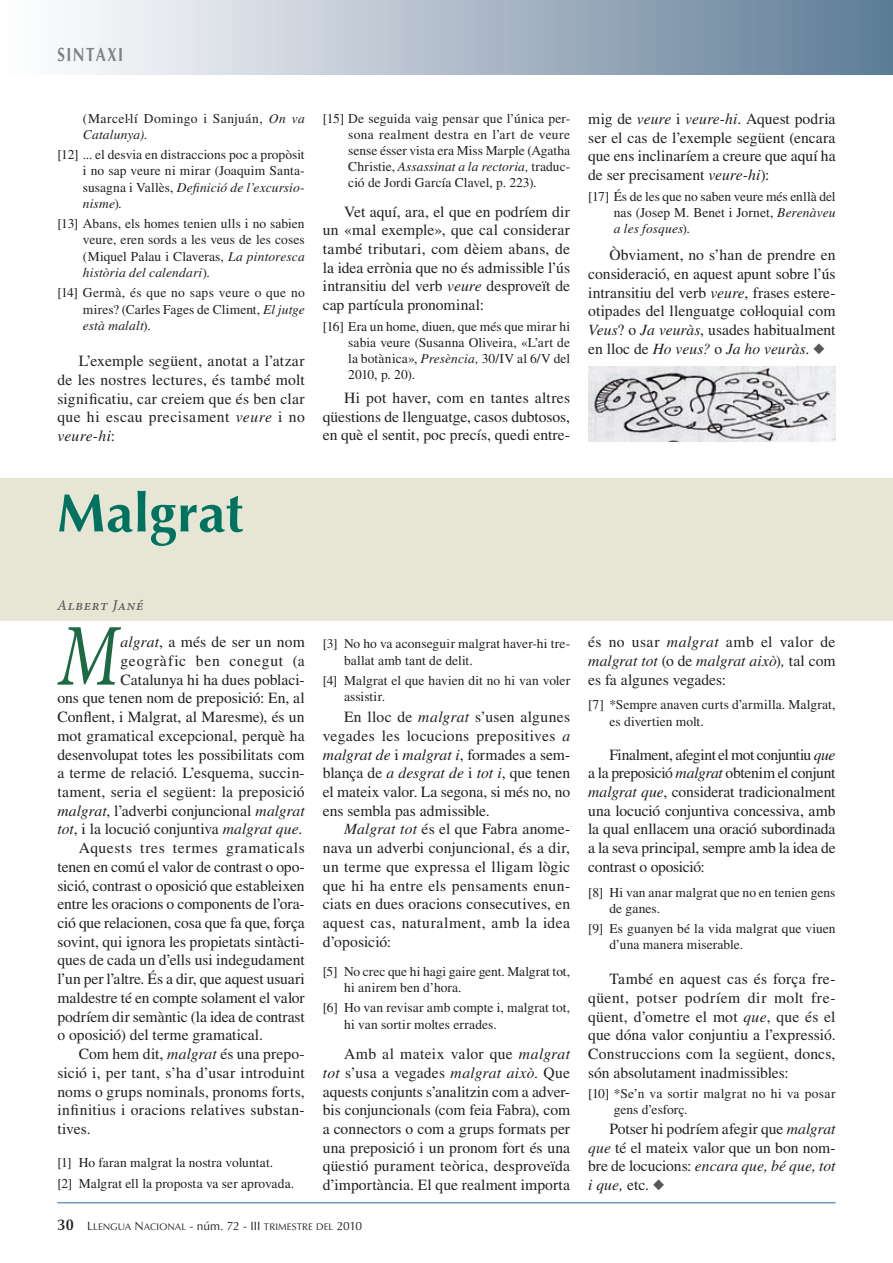
<style>
.page{position:relative;width:893px;height:1263px;background:#fff}
.page>*{position:absolute;margin:0;border:0;box-sizing:border-box;transform-origin:0 0}
.t1{font:italic 88.35px "Minion Pro";color:#1d6943;scale:.79 1}
.t2{font:700 54px "Optima LT Std";letter-spacing:.01em;color:#007360}
.t3{font:19.2px "Optima LT Std Bold SC800";letter-spacing:.095em;color:#808285;scale:.79 1}
.t4{font:15.6px/18.8px "Times LT Std";color:#231f20;text-align:justify}
.t5{font:15.6px "Times LT Std";letter-spacing:.02em;color:#231f20}
.t6{font:15.6px "Times LT Std";letter-spacing:.04em;color:#231f20}
.t7{font:15.6px "Times LT Std";letter-spacing:.05em;color:#231f20}
.t8{font:italic 500 15px "Minion Pro";letter-spacing:.05em;color:#57585a}
.t9{font:13.5px/16.2px "Times LT Std";letter-spacing:.005em;color:#231f20}
.t10{font:13.5px/16.2px "Times LT Std";letter-spacing:.035em;color:#231f20}
.t11{font:9.6px "Optima LT Std SC800";letter-spacing:.005em;color:#231f20}
.s1{font-style:italic}
.s2{color:#57585a}
.s3{font-family:"Optima LT Std";font-weight:600;font-size:15.6px}
.s4{font-size:12px}
.s5{font-family:"Optima LT Std";font-size:12px}
</style>
<div class="page">
<div style="left:0;top:0;width:893px;height:74px;background:linear-gradient(to right,#fff,#5e7b95)"></div>
<hr style="left:57px;top:1202px;width:779px;height:1px;background:#6e99c4">
<div style="left:0;top:479px;width:893px;height:142px;background:#e7e5d4"></div>
<img style="left:589px;top:366px;width:247px;height:75px">
<p class="t3" style="left:57px;top:43px;width:85px">SINTAXI</p>
<p class="t10" style="left:83px;top:110px;width:223px">(Marcel·lí Domingo i Sanjuán, <span class="s1">On va<br>Catalunya).</span></p>
<p class="t9" style="left:83px;top:147px;width:223px;text-align:justify;text-indent:-26px">[12] ... el desvia en distraccions poc a propòsit i no sap veure ni mirar (Joaquim Santa&shy;susagna i Vallès, <span class="s1">Definició de l’excursio&shy;nisme</span>)<span class="s1">.</span></p>
<p class="t9" style="left:83px;top:216px;width:223px;text-align:justify;text-indent:-26px">[13] Abans, els homes tenien ulls i no sabien veure, eren sords a les veus de les coses (Miquel Palau i Claveras, <span class="s1">La pintoresca història del calendari</span>).</p>
<p class="t9" style="left:83px;top:285px;width:223px;text-align:justify;text-indent:-26px">[14] Germà, és que no saps veure o que no mires? (Carles Fages de Climent, <span class="s1">El jutge està malalt</span>).</p>
<p class="t4" style="left:57px;top:352px;width:249px;text-indent:21px">L’exemple següent, anotat a l’atzar de les nostres lectures, és també molt significatiu, car creiem que és ben clar que hi escau precisament <span class="s1">veure</span> i no <span class="s1">veure-hi</span>:</p>
<p class="t9" style="left:348px;top:110px;width:223px;text-align:justify;text-indent:-26px">[15] De seguida vaig pensar que l’única per&shy;sona realment destra en l’art de veure sense ésser vista era Miss Marple (Agatha Christie, <span class="s1">Assassinat a la rectoria,</span> traduc&shy;ció de Jordi García Clavel, p. 223).</p>
<p class="t4" style="left:323px;top:202px;width:249px;text-indent:21px">Vet aquí, ara, el que en podríem dir un «mal exemple», que cal considerar també tributari, com dèiem abans, de la idea errònia que no és admissible l’ús intransitiu del verb <span class="s1">veure</span> desproveït de cap partícula pronominal:</p>
<p class="t9" style="left:348px;top:318px;width:223px;text-align:justify;text-indent:-26px">[16] Era un home, diuen, que més que mirar hi sabia veure (Susanna Oliveira, «L’art de la botànica», <span class="s1">Presència,</span> 30/IV al 6/V del 2010, p. 20).</p>
<p class="t4" style="left:323px;top:388px;width:249px;text-indent:21px">Hi pot haver, com en tantes altres qüestions de llenguatge, casos dubtosos, en què el sentit, poc precís, quedi entre-</p>
<p class="t4" style="left:588px;top:109px;width:249px">mig de <span class="s1">veure</span> i <span class="s1">veure-hi</span>. Aquest podria ser el cas de l’exemple següent (encara que ens inclinaríem a creure que aquí ha de ser precisament <span class="s1">veure-hi</span>):</p>
<p class="t9" style="left:614px;top:188px;width:223px;text-align:justify;text-indent:-26px">[17] És de les que no saben veure més enllà del nas (Josep M. Benet i Jornet, <span class="s1">Berenàveu a les fosques</span>)<span class="s1">.</span></p>
<p class="t4" style="left:588px;top:246px;width:249px;text-indent:21px">Òbviament, no s’han de prendre en consideració, en aquest apunt sobre l’ús intransitiu del verb <span class="s1">veure</span>, frases estere&shy;otipades del llenguatge col·loquial com <span class="s1">Veus</span>? o <span class="s1">Ja veuràs</span>, usades habitualment en lloc de <span class="s1">Ho veus?</span> o <span class="s1">Ja ho veuràs</span>. <span class="s2">◆</span></p>
<h2 class="t2" style="left:57px;top:482px;width:188px">Malgrat</h2>
<p class="t8" style="left:57px;top:595px;width:88px">Albert Jané</p>
<h1 class="t1" style="left:58px;top:596px;width:79px">M</h1>
<p class="t4" style="left:120px;top:632px;width:186px"><span class="s1">algrat</span>, a més de ser un nom</p>
<p class="t7" style="left:120px;top:652px;width:186px">geogràfic ben conegut (a</p>
<p class="t4" style="left:120px;top:670px;width:186px">Catalunya hi ha dues poblaci-</p>
<p class="t4" style="left:57px;top:689px;width:249px">ons que tenen nom de preposició: En, al</p>
<p class="t4" style="left:57px;top:707px;width:249px">Conflent, i Malgrat, al Maresme), és un</p>
<p class="t4" style="left:57px;top:726px;width:249px">mot gramatical excepcional, perquè ha</p>
<p class="t4" style="left:57px;top:745px;width:249px">desenvolupat totes les possibilitats com</p>
<p class="t4" style="left:57px;top:763px;width:249px">a terme de relació. L’esquema, succin-</p>
<p class="t4" style="left:57px;top:782px;width:249px">tament, seria el següent: la preposició</p>
<p class="t4" style="left:57px;top:801px;width:249px"><span class="s1">malgrat</span>, l’adverbi conjuncional <span class="s1">malgrat</span></p>
<p class="t4" style="left:57px;top:820px;width:246px"><span class="s1">tot</span>, i la locució conjuntiva <span class="s1">malgrat que</span>.</p>
<p class="t6" style="left:79px;top:839px;width:228px">Aquests tres termes gramaticals</p>
<p class="t4" style="left:57px;top:857px;width:249px">tenen en comú el valor de contrast o opo-</p>
<p class="t4" style="left:57px;top:876px;width:249px">sició, contrast o oposició que estableixen</p>
<p class="t4" style="left:57px;top:894px;width:249px">entre les oracions o components de l’ora-</p>
<p class="t4" style="left:57px;top:913px;width:249px">ció que relacionen, cosa que fa que, força</p>
<p class="t4" style="left:57px;top:932px;width:249px">sovint, qui ignora les propietats sintàcti-</p>
<p class="t4" style="left:57px;top:951px;width:249px">ques de cada un d’ells usi indegudament</p>
<p class="t4" style="left:57px;top:969px;width:249px">l’un per l’altre. És a dir, que aquest usuari</p>
<p class="t4" style="left:57px;top:988px;width:249px">maldestre té en compte solament el valor</p>
<p class="t4" style="left:57px;top:1007px;width:249px">podríem dir semàntic (la idea de contrast</p>
<p class="t4" style="left:57px;top:1026px;width:207px">o oposició) del terme gramatical.</p>
<p class="t4" style="left:79px;top:1044px;width:228px">Com hem dit, <span class="s1">malgrat</span> és una prepo-</p>
<p class="t4" style="left:57px;top:1063px;width:249px">sició i, per tant, s’ha d’usar introduint</p>
<p class="t4" style="left:57px;top:1082px;width:249px">noms o grups nominals, pronoms forts,</p>
<p class="t5" style="left:57px;top:1101px;width:249px">infinitius i oracions relatives substan-</p>
<p class="t4" style="left:57px;top:1119px;width:35px">tives.</p>
<p class="t9" style="left:57px;top:1152px;width:238px;line-height:20.4px">[1] Ho faran malgrat la nostra voluntat.<br>[2] Malgrat ell la proposta va ser aprovada.</p>
<p class="t9" style="left:344px;top:636px;width:228px;text-indent:-21px">[3] No ho va aconseguir malgrat haver-hi tre&shy;ballat amb tant de delit.</p>
<p class="t9" style="left:344px;top:672px;width:228px;text-indent:-21px">[4] Malgrat el que havien dit no hi van voler assistir.</p>
<p class="t4" style="left:323px;top:707px;width:249px;text-indent:21px">En lloc de <span class="s1">malgrat</span> s’usen algunes vegades les locucions prepositives <span class="s1">a malgrat de</span> i <span class="s1">malgrat i</span>, formades a sem&shy;blança de <span class="s1">a desgrat de</span> i <span class="s1">tot i</span>, que tenen el mateix valor. La segona, si més no, no ens sembla pas admissible.</p>
<p class="t4" style="left:323px;top:820px;width:249px;text-indent:21px"><span class="s1">Malgrat tot</span> és el que Fabra anome&shy;nava un adverbi conjuncional, és a dir, un terme que expressa el lligam lògic que hi ha entre els pensaments enun&shy;ciats en dues oracions consecutives, en aquest cas, naturalment, amb la idea d’oposició:</p>
<p class="t9" style="left:344px;top:963px;width:228px;text-indent:-21px">[5] No crec que hi hagi gaire gent. Malgrat tot, hi anirem ben d’hora.</p>
<p class="t9" style="left:344px;top:1000px;width:228px;text-indent:-21px">[6] Ho van revisar amb compte i, malgrat tot, hi van sortir moltes errades.</p>
<p class="t4" style="left:323px;top:1044px;width:249px;text-indent:21px">Amb al mateix valor que <span class="s1">malgrat tot</span> s’usa a vegades <span class="s1">malgrat això</span>. Que aquests conjunts s’analitzin com a adver&shy;bis conjuncionals (com feia Fabra), com a connectors o com a grups formats per una preposició i un pronom fort és una qüestió purament teòrica, desproveïda d’importància. El que realment importa</p>
<p class="t11" style="left:57px;top:1221px;width:306px"><span class="s3">30</span> <span class="s4">L</span>LENGUA <span class="s4">N</span>ACIONAL <span class="s5">- núm. 72 -</span> <span class="s4">III</span> TRIMESTRE DEL <span class="s4">2010</span></p>
<p class="t4" style="left:588px;top:632px;width:249px">és no usar <span class="s1">malgrat</span> amb el valor de <span class="s1">malgrat tot</span> (o de <span class="s1">malgrat això</span>)<span class="s1">,</span> tal com es fa algunes vegades:</p>
<p class="t9" style="left:609px;top:697px;width:228px;text-indent:-21px">[7] *Sempre anaven curts d’armilla. Malgrat, es divertien molt.</p>
<p class="t4" style="left:588px;top:745px;width:249px;text-indent:21px">Finalment, afegint el mot conjuntiu <span class="s1">que </span>a la preposició <span class="s1">malgrat</span> obtenim el conjunt <span class="s1">malgrat que</span>, considerat tradicionalment una locució conjuntiva concessiva, amb la qual enllacem una oració subordinada a la seva principal, sempre amb la idea de contrast o oposició:</p>
<p class="t9" style="left:609px;top:884px;width:228px;text-indent:-21px">[8] Hi van anar malgrat que no en tenien gens de ganes.</p>
<p class="t9" style="left:609px;top:920px;width:228px;text-indent:-21px">[9] Es guanyen bé la vida malgrat que viuen d’una manera miserable.</p>
<p class="t4" style="left:588px;top:969px;width:249px;text-indent:21px">També en aquest cas és força fre&shy;qüent, potser podríem dir molt fre&shy;qüent, d’ometre el mot <span class="s1">que</span>, que és el que dóna valor conjuntiu a l’expressió.<br>Construccions com la següent, doncs, són absolutament inadmissibles:</p>
<p class="t9" style="left:614px;top:1085px;width:223px;text-indent:-26px">[10] *Se’n va sortir malgrat no hi va posar gens d’esforç.</p>
<p class="t4" style="left:588px;top:1119px;width:249px;text-indent:21px">Potser hi podríem afegir que <span class="s1">malgrat que</span> té el mateix valor que un bon nom&shy;bre de locucions: <span class="s1">encara que, bé que, tot i que,</span> etc. <span class="s2">◆</span></p>
</div>
